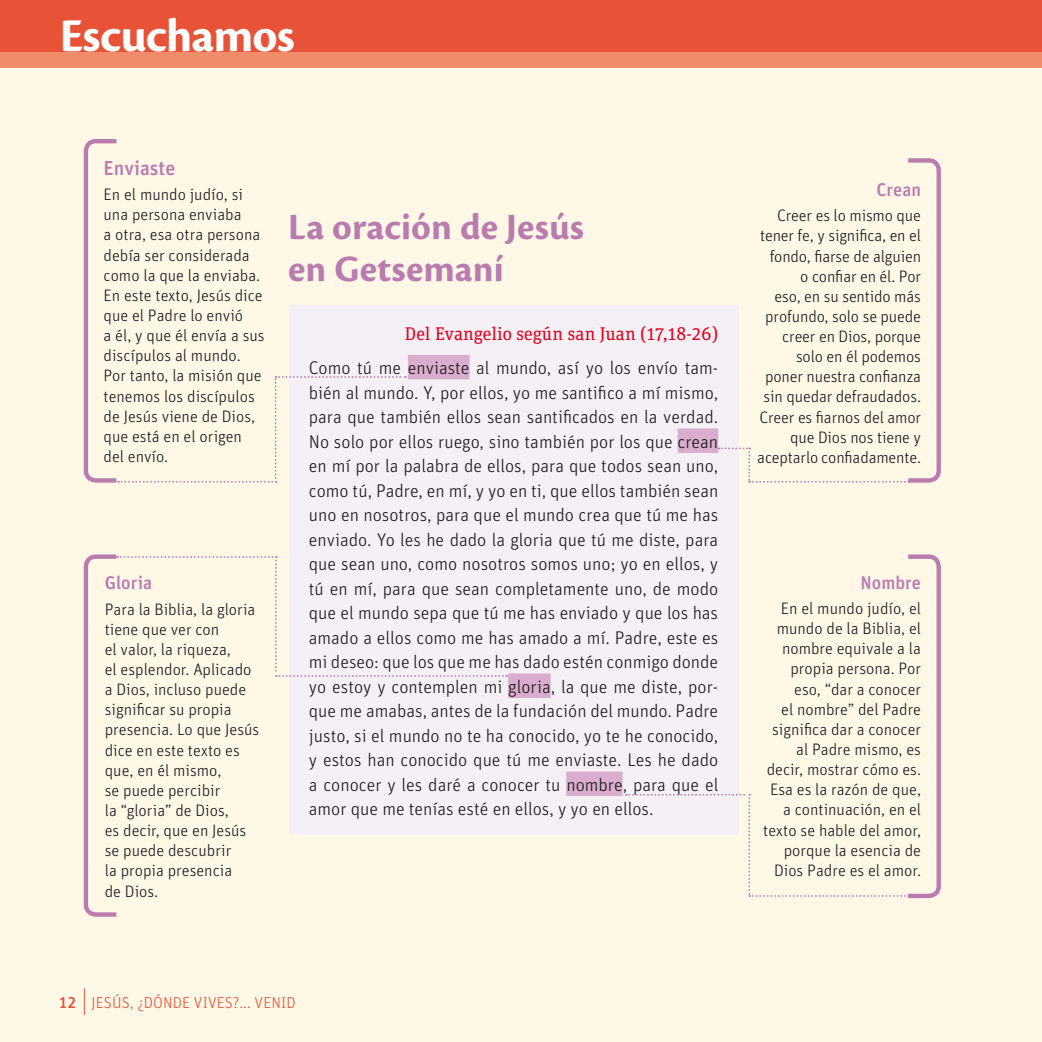
<style>
.page{position:relative;width:1042px;height:1042px;background:#fff}
.page>*{position:absolute;margin:0;border:0;box-sizing:border-box;transform-origin:0 0}
.t1{font:700 49px "Cronos Pro";letter-spacing:-.02em;color:#fff}
.t2{font:700 38.5px/42px "Cronos Pro";color:#ba7caf}
.t3{font:500 20.12px "Unit OT";color:#ba7caf}
.t4{font:300 18.38px/24.5px "Unit Pro";color:#1a171c;text-align:justify}
.t5{font:18.38px "Unit Slab OT";color:#e2001a}
.t6{font:500 18.38px "Unit OT";color:#ba7caf}
.t7{font:300 16.62px/20.1px "Unit OT";color:#1a171c}
.t8{font:300 15.75px "Unit Pro";letter-spacing:.01em;color:#e85236}
.s1{font-weight:500}
</style>
<div class="page">
<div style="left:0;top:60px;width:1042px;height:982px;background:#fff8e7"></div>
<div style="left:0;top:39px;width:1042px;height:29px;background:#f08c6a"></div>
<div style="left:0;top:0;width:1042px;height:52px;background:#e85236"></div>
<div style="left:289px;top:305px;width:449px;height:530px;background:#f5eff6"></div>
<div style="left:408px;top:355px;width:62px;height:24px;background:#d9adcd"></div>
<div style="left:677px;top:428px;width:41px;height:25px;background:#d9adcd"></div>
<div style="left:508px;top:673px;width:43px;height:25px;background:#d9adcd"></div>
<div style="left:566px;top:771px;width:56px;height:25px;background:#d9adcd"></div>
<svg style="left:83px;top:139px;width:323px;height:344px"></svg>
<svg style="left:626px;top:552px;width:315px;height:347px"></svg>
<svg style="left:718px;top:158px;width:223px;height:327px"></svg>
<svg style="left:84px;top:988px;width:1px;height:27px"></svg>
<svg style="left:83px;top:554px;width:424px;height:363px"></svg>
<h1 class="t1" style="left:60px;top:17px;width:236px">Escuchamos</h1>
<p class="t3" style="left:104px;top:156px;width:73px">Enviaste</p>
<p class="t7" style="left:104px;top:186px;width:163px">En el mundo judío, si una persona enviaba<br>a otra, esa otra persona debía ser considerada como la que la enviaba.<br>En este texto, Jesús dice que el Padre lo envió<br>a él, y que él envía a sus discípulos al mundo.<br>Por tanto, la misión que tenemos los discípulos de Jesús viene de Dios, que está en el origen del envío.</p>
<p class="t6" style="left:105px;top:572px;width:49px">Gloria</p>
<p class="t7" style="left:105px;top:600px;width:156px">Para la Biblia, la gloria tiene que ver con<br>el valor, la riqueza,<br>el esplendor. Aplicado a Dios, incluso puede significar su propia presencia. Lo que Jesús dice en este texto es que, en él mismo,<br>se puede percibir<br>la “gloria” de Dios,<br>es decir, que en Jesús se puede descubrir<br>la propia presencia<br>de Dios.</p>
<h2 class="t2" style="left:288px;top:209px;width:297px">La oración de Jesús en Getsemaní</h2>
<p class="t5" style="left:405px;top:323px;width:315px">Del Evangelio según san Juan (17,18-26)</p>
<p class="t4" style="left:309px;top:357px;width:411px">Como tú me enviaste al mundo, así yo los envío tam&shy;bién al mundo. Y, por ellos, yo me santifico a mí mismo, para que también ellos sean santificados en la verdad.<br>No solo por ellos ruego, sino también por los que crean en mí por la palabra de ellos, para que todos sean uno, como tú, Padre, en mí, y yo en ti, que ellos también sean uno en nosotros, para que el mundo crea que tú me has enviado. Yo les he dado la gloria que tú me diste, para que sean uno, como nosotros somos uno; yo en ellos, y tú en mí, para que sean completamente uno, de modo que el mundo sepa que tú me has enviado y que los has amado a ellos como me has amado a mí. Padre, este es mi deseo: que los que me has dado estén conmigo donde yo estoy y contemplen mi gloria, la que me diste, por&shy;que me amabas, antes de la fundación del mundo. Padre justo, si el mundo no te ha conocido, yo te he conocido, y estos han conocido que tú me enviaste. Les he dado a conocer y les daré a conocer tu nombre, para que el amor que me tenías esté en ellos, y yo en ellos.</p>
<p class="t8" style="left:59px;top:997px;width:238px"><span class="s1">12</span> JESÚS, ¿DÓNDE VIVES?... VENID</p>
<p class="t6" style="left:876px;top:179px;width:46px">Crean</p>
<p class="t7" style="left:757px;top:207px;width:165px;text-align:right">Creer es lo mismo que tener fe, y significa, en el fondo, fiarse de alguien o confiar en él. Por<br>eso, en su sentido más profundo, solo se puede creer en Dios, porque solo en él podemos poner nuestra confianza sin quedar defraudados.<br>Creer es fiarnos del amor que Dios nos tiene y aceptarlo confiadamente.</p>
<p class="t6" style="left:860px;top:572px;width:62px">Nombre</p>
<p class="t7" style="left:763px;top:600px;width:159px;text-align:right">En el mundo judío, el mundo de la Biblia, el nombre equivale a la propia persona. Por eso, “dar a conocer<br>el nombre” del Padre significa dar a conocer al Padre mismo, es decir, mostrar cómo es.<br>Esa es la razón de que, a continuación, en el texto se hable del amor, porque la esencia de<br>Dios Padre es el amor.</p>
</div>
